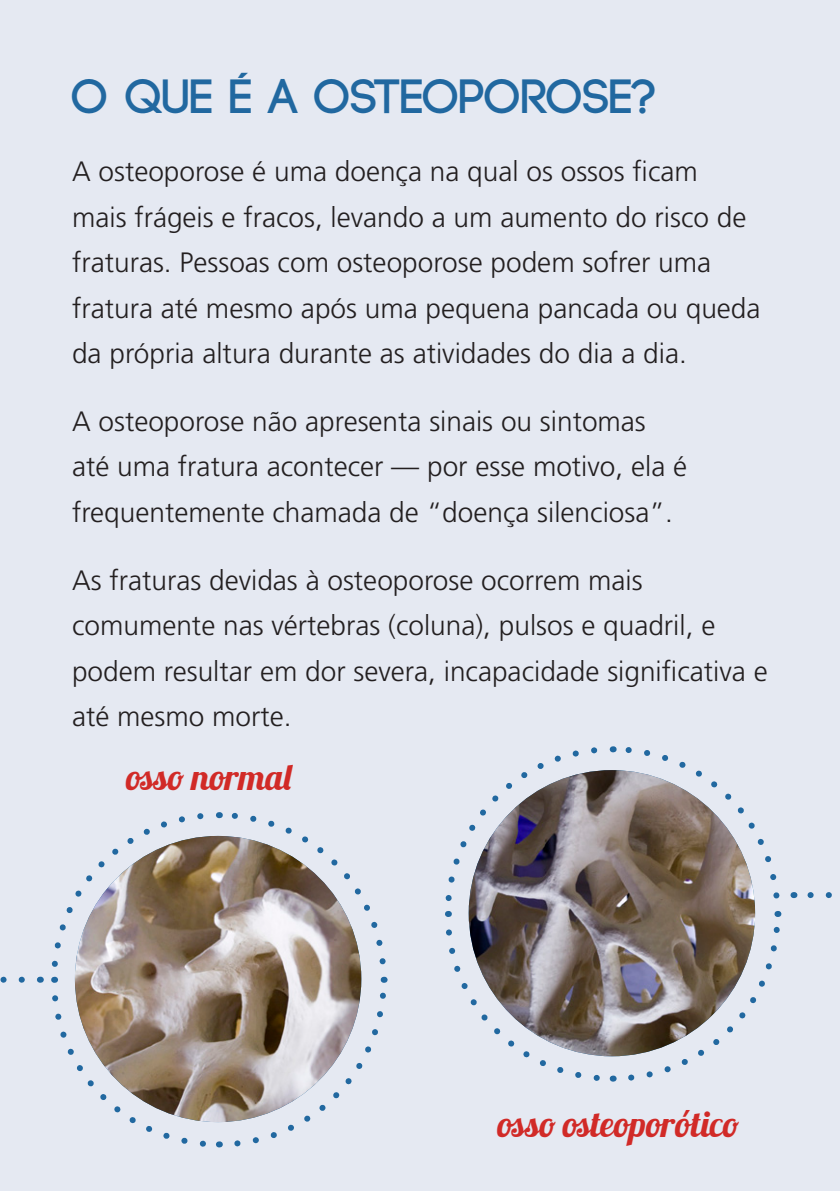
<style>
.page{position:relative;width:840px;height:1191px;background:#fff}
.page>*{position:absolute;margin:0;border:0;box-sizing:border-box;transform-origin:0 0}
.t1{font:700 48px "Code";color:#2168a0}
.t2{font:36px "Lobster 1.3";color:#d12a27}
.t3{font:300 28px/45.4px "Frutiger LT Std";color:#231f20}
</style>
<div class="page">
<div style="left:0;top:0;width:839px;height:1191px;background:#e5e9f2"></div>
<svg style="left:230px;top:976px;width:158px;height:171px"></svg>
<svg style="left:219px;top:812px;width:167px;height:155px"></svg>
<svg style="left:51px;top:813px;width:155px;height:169px"></svg>
<svg style="left:52px;top:991px;width:168px;height:157px"></svg>
<img style="left:75px;top:836px;width:286px;height:286px;border-radius:143px">
<svg style="left:624px;top:911px;width:158px;height:170px"></svg>
<svg style="left:612px;top:746px;width:168px;height:156px"></svg>
<svg style="left:445px;top:747px;width:154px;height:170px"></svg>
<svg style="left:446px;top:929px;width:167px;height:153px"></svg>
<img style="left:468px;top:770px;width:286px;height:286px;border-radius:143px">
<svg style="left:0;top:976px;width:22px;height:6px"></svg>
<svg style="left:807px;top:892px;width:33px;height:6px"></svg>
<p class="t1" style="left:72px;top:73px;width:586px">O QUE É A OSTEOPOROSE?</p>
<p class="t3" style="left:72px;top:149px;width:689px">A osteoporose é uma doença na qual os ossos ficam<br>mais frágeis e fracos, levando a um aumento do risco de fraturas. Pessoas com osteoporose podem sofrer uma fratura até mesmo após uma pequena pancada ou queda da própria altura durante as atividades do dia a dia.</p>
<p class="t3" style="left:72px;top:399px;width:616px">A osteoporose não apresenta sinais ou sintomas até uma fratura acontecer — por esse motivo, ela é frequentemente chamada de “doença silenciosa”.</p>
<p class="t3" style="left:72px;top:558px;width:696px">As fraturas devidas à osteoporose ocorrem mais comumente nas vértebras (coluna), pulsos e quadril, e podem resultar em dor severa, incapacidade significativa e até mesmo morte.</p>
<p class="t2" style="left:126px;top:754px;width:169px">osso normal</p>
<p class="t2" style="left:497px;top:1101px;width:242px">osso osteoporótico</p>
</div>
